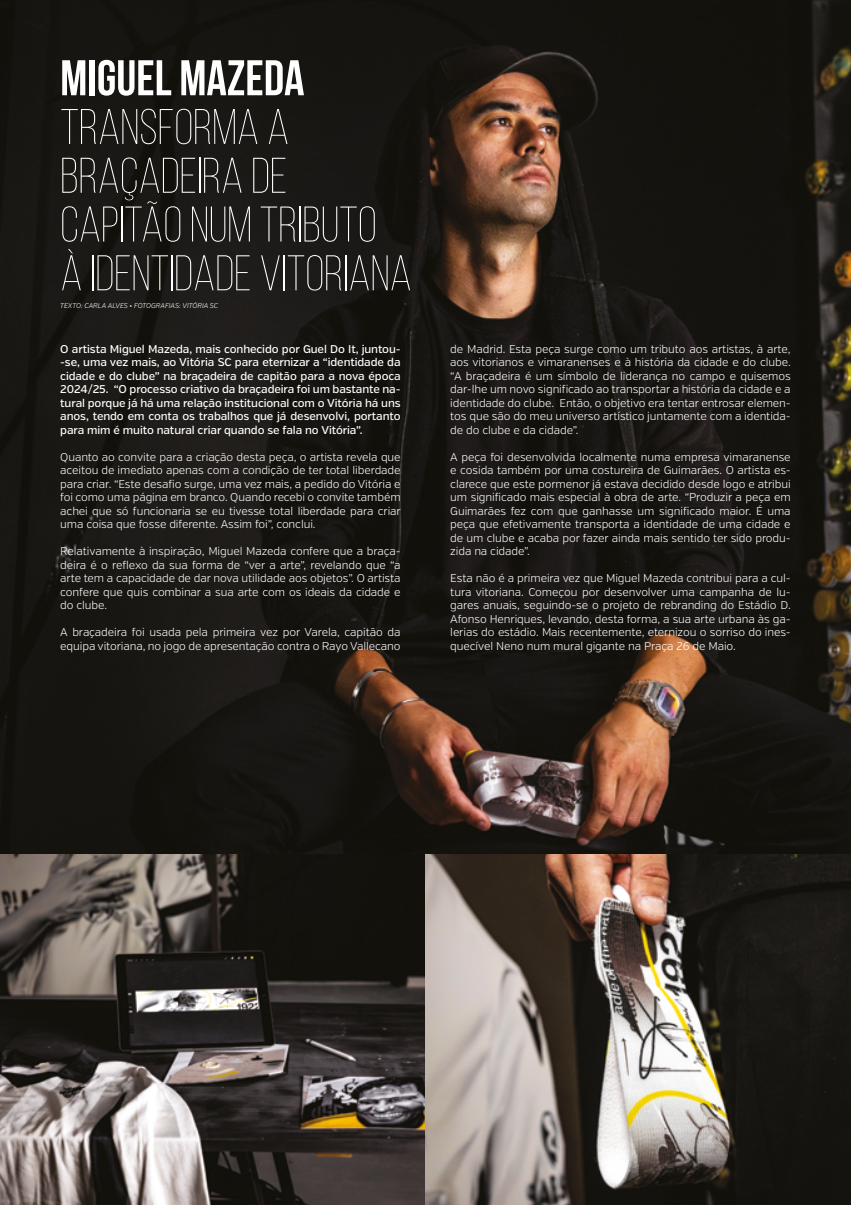
<style>
.page{position:relative;width:851px;height:1205px;background:#fff}
.page>*{position:absolute;margin:0;border:0;box-sizing:border-box;transform-origin:0 0}
.t1{font:300 50px/48.8px "Bebas Neue";color:#fff}
.t2{font:50px "Bebas Neue";color:#fff}
.t3{font:300 11.25px/13.5px "Verb";letter-spacing:-.01em;color:#fff;text-align:justify}
.t4{font:500 11.25px/13.5px "Verb";letter-spacing:-.01em;color:#fff;text-align:justify}
.t5{font:italic 300 6.88px "Verb";letter-spacing:-.005em;color:#fff}
</style>
<div class="page">
<img style="left:0;top:0;width:850px;height:1205px">
<h1 class="t2" style="left:60px;top:51px;width:246px">MIGUEL MAZEDA</h1>
<h1 class="t1" style="left:60px;top:102px;width:353px">TRANSFORMA A<br>BRAÇADEIRA DE<br>CAPITÃO NUM TRIBUTO<br>À IDENTIDADE VITORIANA</h1>
<p class="t5" style="left:60px;top:302px;width:159px">TEXTO: CARLA ALVES • FOTOGRAFIAS: VITÓRIA SC</p>
<p class="t4" style="left:60px;top:342px;width:342px">O artista Miguel Mazeda, mais conhecido por Guel Do It, juntou--se, uma vez mais, ao Vitória SC para eternizar a “identidade da cidade e do clube” na braçadeira de capitão para a nova época 2024/25. “O processo criativo da braçadeira foi um bastante na&shy;tural porque já há uma relação institucional com o Vitória há uns anos, tendo em conta os trabalhos que já desenvolvi, portanto para mim é muito natural criar quando se fala no Vitória”.</p>
<p class="t3" style="left:60px;top:450px;width:342px">Quanto ao convite para a criação desta peça, o artista revela que aceitou de imediato apenas com a condição de ter total liberdade para criar. “Este desafio surge, uma vez mais, a pedido do Vitória e foi como uma página em branco. Quando recebi o convite também achei que só funcionaria se eu tivesse total liberdade para criar uma coisa que fosse diferente. Assim foi”, conclui.</p>
<p class="t3" style="left:60px;top:545px;width:342px">Relativamente à inspiração, Miguel Mazeda confere que a braça&shy;deira é o reflexo da sua forma de “ver a arte”, revelando que “a arte tem a capacidade de dar nova utilidade aos objetos”. O artista confere que quis combinar a sua arte com os ideais da cidade e do clube.</p>
<p class="t3" style="left:60px;top:626px;width:342px">A braçadeira foi usada pela primeira vez por Varela, capitão da equipa vitoriana, no jogo de apresentação contra o Rayo Vallecano</p>
<p class="t3" style="left:450px;top:342px;width:342px">de Madrid. Esta peça surge como um tributo aos artistas, à arte, aos vitorianos e vimaranenses e à história da cidade e do clube. “A braçadeira é um símbolo de liderança no campo e quisemos dar-lhe um novo significado ao transportar a história da cidade e a identidade do clube. Então, o objetivo era tentar entrosar elemen&shy;tos que são do meu universo artístico juntamente com a identida&shy;de do clube e da cidade”.</p>
<p class="t3" style="left:450px;top:450px;width:342px">A peça foi desenvolvida localmente numa empresa vimaranense e cosida também por uma costureira de Guimarães. O artista es&shy;clarece que este pormenor já estava decidido desde logo e atribui um significado mais especial à obra de arte. “Produzir a peça em Guimarães fez com que ganhasse um significado maior. É uma peça que efetivamente transporta a identidade de uma cidade e de um clube e acaba por fazer ainda mais sentido ter sido produ&shy;zida na cidade”.</p>
<p class="t3" style="left:450px;top:572px;width:342px">Esta não é a primeira vez que Miguel Mazeda contribui para a cul&shy;tura vitoriana. Começou por desenvolver uma campanha de lu&shy;gares anuais, seguindo-se o projeto de rebranding do Estádio D.<br>Afonso Henriques, levando, desta forma, a sua arte urbana às ga&shy;lerias do estádio. Mais recentemente, eternizou o sorriso do ines&shy;quecível Neno num mural gigante na Praça 26 de Maio.</p>
</div>
